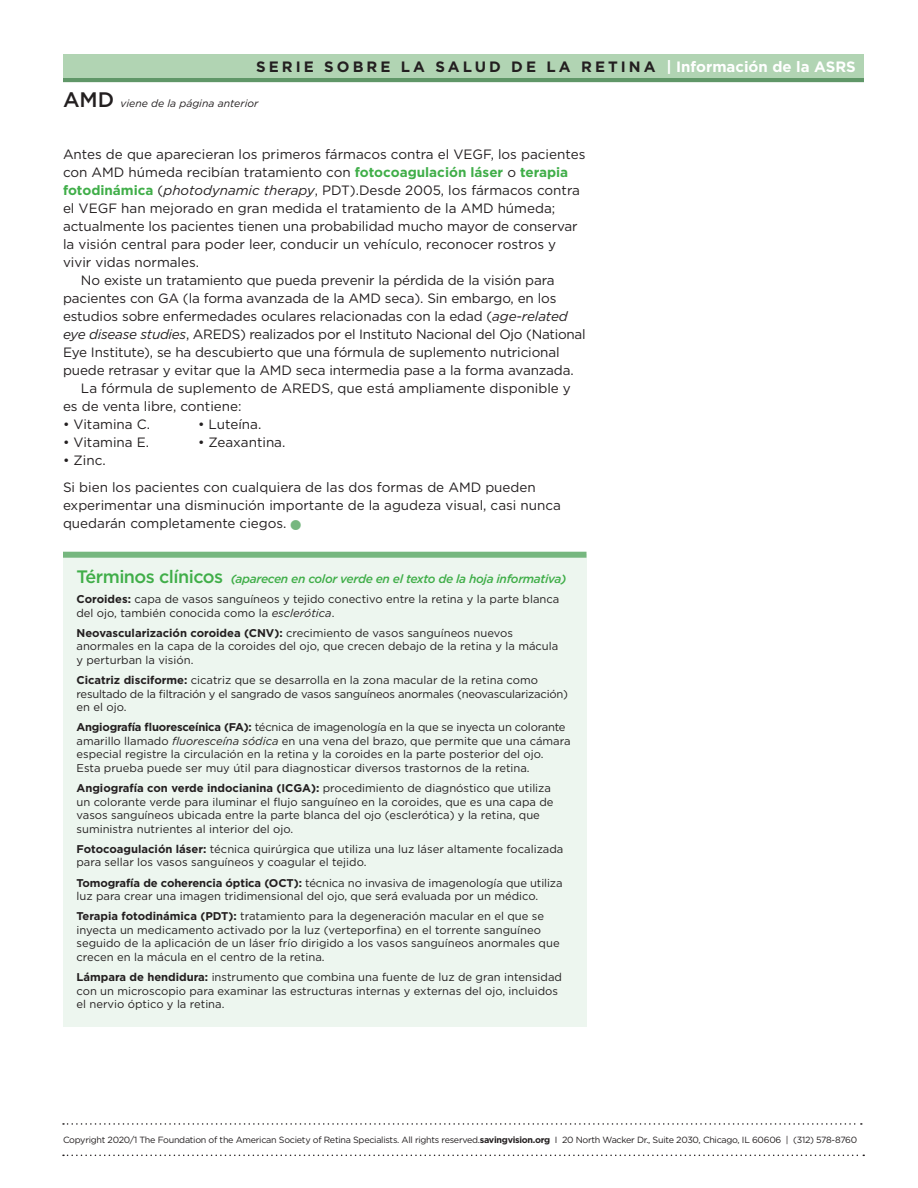
<style>
.page{position:relative;width:918px;height:1188px;background:#fff}
.page>*{position:absolute;margin:0;border:0;box-sizing:border-box;transform-origin:0 0}
.t1{font:700 15px "Gotham";letter-spacing:.2em;color:#231f20}
.t2{font:13.5px/27px "Gotham";letter-spacing:-.01em;color:#231f20}
.t3{font:italic 500 12px "Gotham";letter-spacing:-.03em;color:#40ae49}
.t4{font:11.25px/13.5px "Gotham";color:#231f20}
.t5{font:11.25px/13.5px "Gotham";letter-spacing:-.02em;color:#231f20}
.t6{font:italic 10.5px "Gotham";color:#231f20}
.t7{font:9px "Gotham";letter-spacing:-.03em;color:#231f20}
.s1{color:#fff}
.s2{font-weight:500;font-style:normal;font-size:21px}
.s3{font-weight:700;color:#40ae49}
.s4{font-style:italic}
.s5{font-style:normal;font-size:18px}
.s6{font-weight:700}
</style>
<div class="page">
<div style="left:63px;top:555px;width:523px;height:472px;background:#edf6ef"></div>
<div style="left:63px;top:552px;width:523px;height:6px;background:#76b77f"></div>
<svg style="left:63px;top:1123px;width:799px;height:2px"></svg>
<svg style="left:63px;top:1155px;width:801px;height:1px"></svg>
<hr style="left:63px;top:78px;width:801px;height:4px;background:#609768">
<div style="left:63px;top:54px;width:801px;height:24px;background:#b1d4b3"></div>
<h1 class="t1" style="left:256px;top:57px;width:601px">SERIE SOBRE LA SALUD DE LA RETINA <span class="s1">| Información de la ASRS</span></h1>
<p class="t6" style="left:63px;top:96px;width:197px"><span class="s2">AMD</span> viene de la página anterior</p>
<p class="t2" style="left:63px;top:141px;width:524px">Antes de que aparecieran los primeros fármacos contra el VEGF, los pacientes</p>
<p class="t2" style="left:63px;top:159px;width:507px">con AMD húmeda recibían tratamiento con <span class="s3">fotocoagulación láser</span> o <span class="s3">terapia</span></p>
<p class="t2" style="left:63px;top:177px;width:518px"><span class="s3">fotodinámica</span> (<span class="s4">photodynamic therapy</span>, PDT).Desde 2005, los fármacos contra</p>
<p class="t2" style="left:63px;top:195px;width:494px">el VEGF han mejorado en gran medida el tratamiento de la AMD húmeda;</p>
<p class="t2" style="left:63px;top:213px;width:516px">actualmente los pacientes tienen una probabilidad mucho mayor de conservar</p>
<p class="t2" style="left:63px;top:231px;width:495px">la visión central para poder leer, conducir un vehículo, reconocer rostros y</p>
<p class="t2" style="left:63px;top:249px;width:138px">vivir vidas normales.</p>
<p class="t2" style="left:81px;top:267px;width:475px">No existe un tratamiento que pueda prevenir la pérdida de la visión para</p>
<p class="t2" style="left:63px;top:285px;width:495px">pacientes con GA (la forma avanzada de la AMD seca). Sin embargo, en los</p>
<p class="t2" style="left:63px;top:303px;width:506px">estudios sobre enfermedades oculares relacionadas con la edad (<span class="s4">age-related</span></p>
<p class="t2" style="left:63px;top:321px;width:524px"><span class="s4">eye disease studies</span>, AREDS) realizados por el Instituto Nacional del Ojo (National</p>
<p class="t2" style="left:63px;top:339px;width:498px">Eye Institute), se ha descubierto que una fórmula de suplemento nutricional</p>
<p class="t2" style="left:63px;top:357px;width:512px">puede retrasar y evitar que la AMD seca intermedia pase a la forma avanzada.</p>
<p class="t2" style="left:81px;top:375px;width:491px">La fórmula de suplemento de AREDS, que está ampliamente disponible y</p>
<p class="t2" style="left:63px;top:393px;width:180px">es de venta libre, contiene:</p>
<p class="t2" style="left:63px;top:411px;width:89px">• Vitamina C.</p>
<p class="t2" style="left:198px;top:411px;width:65px">• Luteína.</p>
<p class="t2" style="left:63px;top:429px;width:88px">• Vitamina E.</p>
<p class="t2" style="left:198px;top:429px;width:89px">• Zeaxantina.</p>
<p class="t2" style="left:63px;top:447px;width:474px">• Zinc.<br>Si bien los pacientes con cualquiera de las dos formas de AMD pueden</p>
<p class="t2" style="left:63px;top:496px;width:499px;line-height:18px">experimentar una disminución importante de la agudeza visual, casi nunca quedarán completamente ciegos.</p>
<p class="t3" style="left:76px;top:571px;width:491px"><span class="s5">Términos clínicos</span> (aparecen en color verde en el texto de la hoja informativa)</p>
<p class="t4" style="left:76px;top:592px;width:484px"><span class="s6">Coroides:</span> capa de vasos sanguíneos y tejido conectivo entre la retina y la parte blanca del ojo, también conocida como la <span class="s4">esclerótica</span>.</p>
<p class="t4" style="left:76px;top:626px;width:483px"><span class="s6">Neovascularización coroidea (CNV):</span> crecimiento de vasos sanguíneos nuevos anormales en la capa de la coroides del ojo, que crecen debajo de la retina y la mácula y perturban la visión.</p>
<p class="t5" style="left:76px;top:673px;width:493px"><span class="s6">Cicatriz disciforme:</span> cicatriz que se desarrolla en la zona macular de la retina como resultado de la filtración y el sangrado de vasos sanguíneos anormales (neovascularización) en el ojo.</p>
<p class="t4" style="left:76px;top:720px;width:496px"><span class="s6">Angiografía fluoresceínica (FA):</span> técnica de imagenología en la que se inyecta un colorante amarillo llamado <span class="s4">fluoresceína sódica</span> en una vena del brazo, que permite que una cámara especial registre la circulación en la retina y la coroides en la parte posterior del ojo.<br>Esta prueba puede ser muy útil para diagnosticar diversos trastornos de la retina.</p>
<p class="t4" style="left:76px;top:781px;width:479px"><span class="s6">Angiografía con verde indocianina (ICGA):</span> procedimiento de diagnóstico que utiliza un colorante verde para iluminar el flujo sanguíneo en la coroides, que es una capa de vasos sanguíneos ubicada entre la parte blanca del ojo (esclerótica) y la retina, que suministra nutrientes al interior del ojo.</p>
<p class="t4" style="left:76px;top:842px;width:488px"><span class="s6">Fotocoagulación láser:</span> técnica quirúrgica que utiliza una luz láser altamente focalizada para sellar los vasos sanguíneos y coagular el tejido.</p>
<p class="t4" style="left:76px;top:876px;width:488px"><span class="s6">Tomografía de coherencia óptica (OCT):</span> técnica no invasiva de imagenología que utiliza luz para crear una imagen tridimensional del ojo, que será evaluada por un médico.</p>
<p class="t4" style="left:76px;top:909px;width:485px"><span class="s6">Terapia fotodinámica (PDT):</span> tratamiento para la degeneración macular en el que se inyecta un medicamento activado por la luz (verteporfina) en el torrente sanguíneo seguido de la aplicación de un láser frío dirigido a los vasos sanguíneos anormales que crecen en la mácula en el centro de la retina.</p>
<p class="t4" style="left:76px;top:970px;width:487px"><span class="s6">Lámpara de hendidura:</span> instrumento que combina una fuente de luz de gran intensidad con un microscopio para examinar las estructuras internas y externas del ojo, incluidos el nervio óptico y la retina.</p>
<p class="t7" style="left:63px;top:1134px;width:796px">Copyright 2020/1 The Foundation of the American Society of Retina Specialists. All rights reserved.<span class="s6">savingvision.org</span> I 20 North Wacker Dr., Suite 2030, Chicago, IL 60606 | (312) 578-8760</p>
</div>
